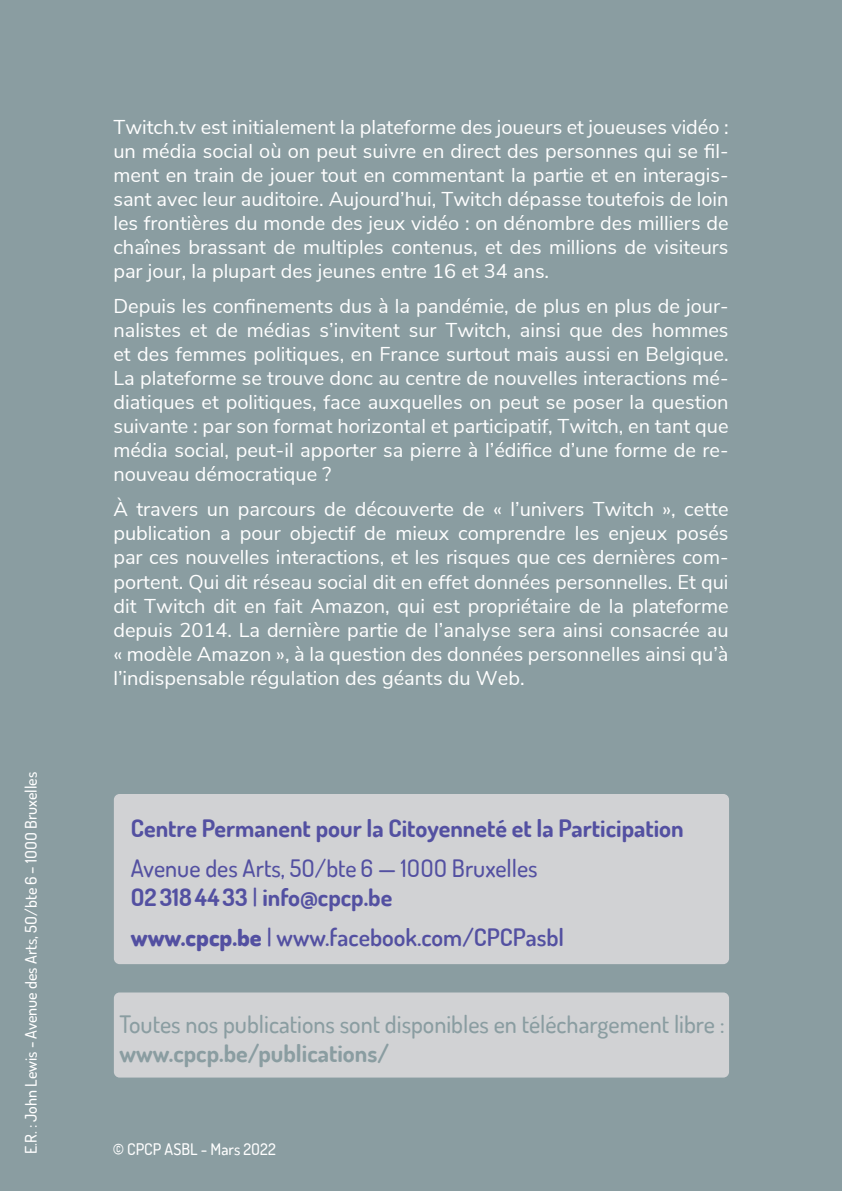
<style>
.page{position:relative;width:842px;height:1191px;background:#8a9da1}
.page>*{position:absolute;margin:0;border:0;box-sizing:border-box;transform-origin:0 0}
.t1{font:500 24px "Dosis";color:#8a9da1}
.t2{font:500 24px/28.8px "Dosis";color:#5350a1}
.t3{font:700 24px "Dosis";color:#5350a1}
.t4{font:600 24px "Dosis";color:#5350a1}
.t5{font:700 24px "Dosis";color:#8a9da1}
.t6{font:20px/24px "Nunito Sans";color:#fff;text-align:justify}
.t7{font:500 16px "Dosis";color:#fff}
.s1{font-weight:700}
.s2{font-weight:800}
.s3{font-weight:500}
</style>
<div class="page">
<div style="left:114px;top:794px;width:615px;height:170px;background:#d1d2d4;border-radius:6px"></div>
<div style="left:114px;top:992px;width:615px;height:85px;background:#d1d2d4;border-radius:6px"></div>
<p class="t7" style="left:20px;top:1154px;width:384px;rotate:-90deg">E.R. : John Lewis - Avenue des Arts, 5O/bte 6 – 1OOO Bruxelles</p>
<p class="t6" style="left:113px;top:113px;width:617px">Twitch.tv est initialement la plateforme des joueurs et joueuses vidéo : un média social où on peut suivre en direct des personnes qui se fil&shy;ment en train de jouer tout en commentant la partie et en interagis&shy;sant avec leur auditoire. Aujourd’hui, Twitch dépasse toutefois de loin les frontières du monde des jeux vidéo : on dénombre des milliers de chaînes brassant de multiples contenus, et des millions de visiteurs par jour, la plupart des jeunes entre 16 et 34 ans.</p>
<p class="t6" style="left:113px;top:293px;width:617px">Depuis les confinements dus à la pandémie, de plus en plus de jour&shy;nalistes et de médias s’invitent sur Twitch, ainsi que des hommes et des femmes politiques, en France surtout mais aussi en Belgique.<br>La plateforme se trouve donc au centre de nouvelles interactions mé&shy;diatiques et politiques, face auxquelles on peut se poser la question suivante : par son format horizontal et participatif, Twitch, en tant que média social, peut-il apporter sa pierre à l’édifice d’une forme de re&shy;nouveau démocratique ?</p>
<p class="t6" style="left:113px;top:496px;width:617px">À travers un parcours de découverte de « l’univers Twitch », cette publication a pour objectif de mieux comprendre les enjeux posés par ces nouvelles interactions, et les risques que ces dernières com&shy;portent. Qui dit réseau social dit en effet données personnelles. Et qui dit Twitch dit en fait Amazon, qui est propriétaire de la plateforme depuis 2014. La dernière partie de l’analyse sera ainsi consacrée au « modèle Amazon », à la question des données personnelles ainsi qu’à l’indispensable régulation des géants du Web.</p>
<p class="t3" style="left:131px;top:812px;width:554px">Centre Permanent pour la Citoyenneté et la Participation</p>
<p class="t2" style="left:131px;top:853px;width:408px">Avenue des Arts, 5O/bte 6 — 1OOO Bruxelles<br><span class="s1">O23184433</span> | <span class="s1">info@cpcp.be</span></p>
<p class="t4" style="left:131px;top:921px;width:435px"><span class="s2">www.cpcp.be</span> <span class="s3">|</span> www.facebook.com/CPCPasbl</p>
<p class="t1" style="left:120px;top:1008px;width:607px">Toutes nos publications sont disponibles en téléchargement libre :</p>
<p class="t5" style="left:120px;top:1037px;width:271px">www.cpcp.be/publications/</p>
<p class="t7" style="left:113px;top:1138px;width:165px">© CPCP ASBL - Mars 2O22</p>
</div>
